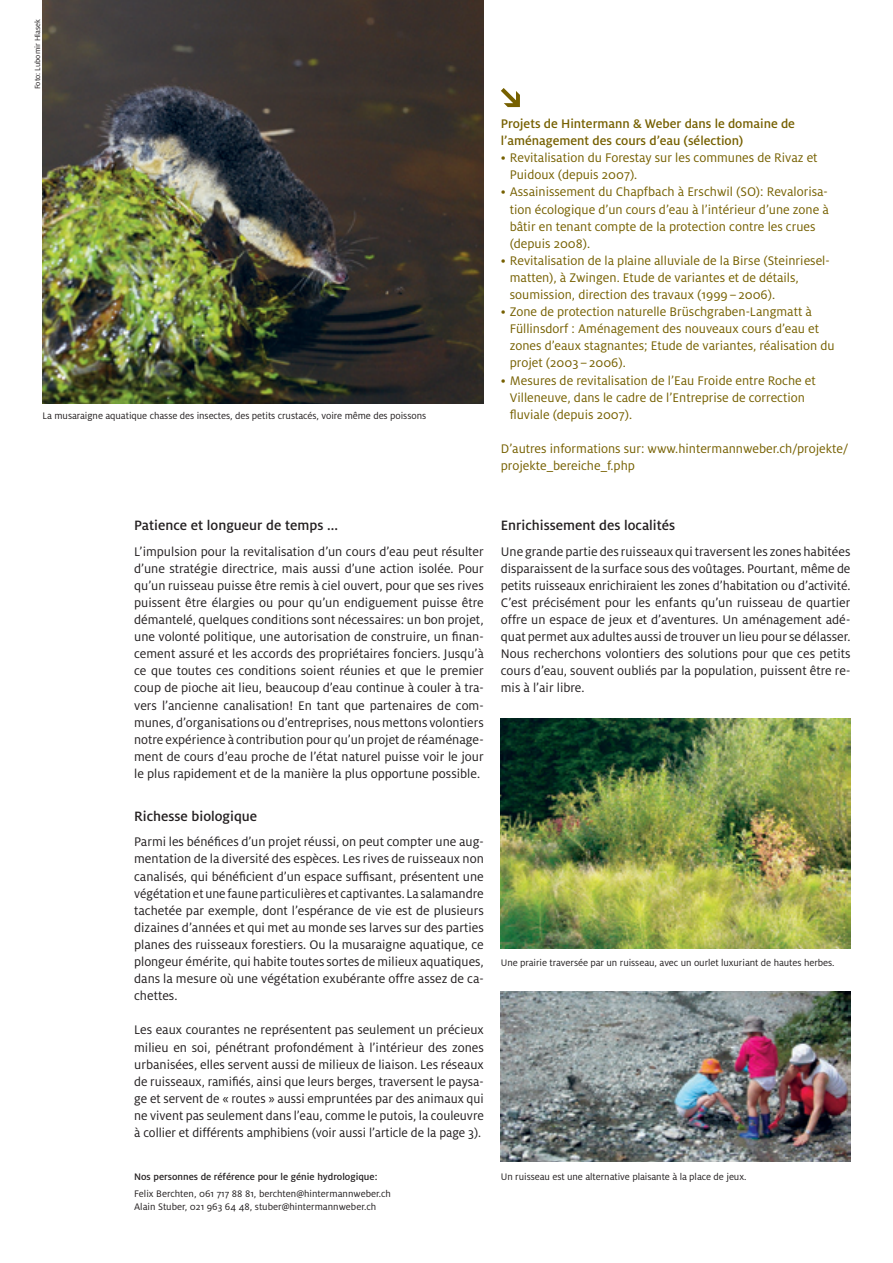
<style>
.page{position:relative;width:893px;height:1263px;background:#fff}
.page>*{position:absolute;margin:0;border:0;box-sizing:border-box;transform-origin:0 0}
.kleiner_Titel{font:500 15px "Milo";color:#231f20}
.lauf_grösser_9_5___1{font:13.8px/17.1px "Milo";color:#231f20;text-align:justify}
.lauf_grösser_9_5___1-2{font:13.8px/17.1px "Milo";color:#766000}
.Titel_Grün{font:500 13.8px/17.1px "Milo";color:#766000}
.Bildlegende{font:10.5px/12.6px "Milo";letter-spacing:-.005em;color:#231f20}
.Bildlegende-2{font:500 10.5px "Milo";color:#231f20}
.Foto{font:8.25px "Milo";color:#231f20}
</style>
<div class="page">
<img style="left:501px;top:992px;width:349px;height:170px">
<img style="left:43px;top:0;width:441px;height:403px">
<img style="left:501px;top:718px;width:349px;height:231px">
<svg style="left:501px;top:88px;width:19px;height:19px"></svg>
<p class="Foto" style="left:33px;top:89px;width:72px;rotate:-90deg">Foto: Lubomir Hlasek</p>
<p class="Bildlegende" style="left:43px;top:409px;width:385px">La musaraigne aquatique chasse des insectes, des petits crustacés, voire même des poissons</p>
<p class="Titel_Grün" style="left:501px;top:115px;width:296px">Projets de Hintermann &amp; Weber dans le domaine de l’aménagement des cours d’eau (sélection)</p>
<p class="lauf_grösser_9_5___1-2" style="left:510px;top:149px;width:309px;text-indent:-9px">• Revitalisation du Forestay sur les communes de Rivaz et<br>Puidoux (depuis 2007).</p>
<p class="lauf_grösser_9_5___1-2" style="left:510px;top:183px;width:321px;text-indent:-9px">• Assainissement du Chapfbach à Erschwil (SO): Revalorisa&shy;tion écologique d’un cours d’eau à l’intérieur d’une zone à bâtir en tenant compte de la protection contre les crues (depuis 2008).</p>
<p class="lauf_grösser_9_5___1-2" style="left:510px;top:252px;width:321px;text-indent:-9px">• Revitalisation de la plaine alluviale de la Birse (Steinriesel&shy;matten), à Zwingen. Etude de variantes et de détails, soumission, direction des travaux (1999–2006).</p>
<p class="lauf_grösser_9_5___1-2" style="left:510px;top:303px;width:326px;text-indent:-9px">• Zone de protection naturelle Brüschgraben-Langmatt à Füllinsdorf : Aménagement des nouveaux cours d’eau et zones d’eaux stagnantes; Etude de variantes, réalisation du projet (2003–2006).</p>
<p class="lauf_grösser_9_5___1-2" style="left:510px;top:371px;width:308px;text-indent:-9px">• Mesures de revitalisation de l’Eau Froide entre Roche et<br>Villeneuve, dans le cadre de l’Entreprise de correction fluviale (depuis 2007).</p>
<p class="lauf_grösser_9_5___1-2" style="left:501px;top:440px;width:349px">D’autres informations sur: www.hintermannweber.ch/projekte/ projekte_bereiche_f.php</p>
<p class="kleiner_Titel" style="left:134px;top:516px;width:205px">Patience et longueur de temps ...</p>
<p class="lauf_grösser_9_5___1" style="left:134px;top:542px;width:351px">L’impulsion pour la revitalisation d’un cours d’eau peut résulter d’une stratégie directrice, mais aussi d’une action isolée. Pour qu’un ruisseau puisse être remis à ciel ouvert, pour que ses rives puissent être élargies ou pour qu’un endiguement puisse être démantelé, quelques conditions sont nécessaires: un bon projet, une volonté politique, une autorisation de construire, un finan&shy;cement assuré et les accords des propriétaires fonciers. Jusqu’à ce que toutes ces conditions soient réunies et que le premier coup de pioche ait lieu, beaucoup d’eau continue à couler à tra&shy;vers l’ancienne canalisation! En tant que partenaires de com&shy;munes, d’organisations ou d’entreprises, nous mettons volontiers notre expérience à contribution pour qu’un projet de réaménage&shy;ment de cours d’eau proche de l’état naturel puisse voir le jour le plus rapidement et de la manière la plus opportune possible.</p>
<p class="kleiner_Titel" style="left:134px;top:807px;width:125px">Richesse biologique</p>
<p class="lauf_grösser_9_5___1" style="left:134px;top:833px;width:351px">Parmi les bénéfices d’un projet réussi, on peut compter une aug&shy;mentation de la diversité des espèces. Les rives de ruisseaux non canalisés, qui bénéficient d’un espace suffisant, présentent une végétation et une faune particulières et captivantes. La salamandre tachetée par exemple, dont l’espérance de vie est de plusieurs dizaines d’années et qui met au monde ses larves sur des parties planes des ruisseaux forestiers. Ou la musaraigne aquatique, ce plongeur émérite, qui habite toutes sortes de milieux aquatiques, dans la mesure où une végétation exubérante offre assez de ca&shy;chettes.</p>
<p class="lauf_grösser_9_5___1" style="left:134px;top:1021px;width:351px">Les eaux courantes ne représentent pas seulement un précieux milieu en soi, pénétrant profondément à l’intérieur des zones urbanisées, elles servent aussi de milieux de liaison. Les réseaux de ruisseaux, ramifiés, ainsi que leurs berges, traversent le paysa&shy;ge et servent de « routes » aussi empruntées par des animaux qui ne vivent pas seulement dans l’eau, comme le putois, la couleuvre à collier et différents amphibiens (voir aussi l’article de la page 3).</p>
<p class="Bildlegende-2" style="left:134px;top:1170px;width:245px">Nos personnes de référence pour le génie hydrologique:</p>
<p class="Bildlegende" style="left:134px;top:1187px;width:258px">Felix Berchten, 061 717 88 81, berchten@hintermannweber.ch<br>Alain Stuber, 021 963 64 48, stuber@hintermannweber.ch</p>
<p class="kleiner_Titel" style="left:501px;top:516px;width:176px">Enrichissement des localités</p>
<p class="lauf_grösser_9_5___1" style="left:501px;top:542px;width:351px">Une grande partie des ruisseaux qui traversent les zones habitées disparaissent de la surface sous des voûtages. Pourtant, même de petits ruisseaux enrichiraient les zones d’habitation ou d’activité.<br>C’est précisément pour les enfants qu’un ruisseau de quartier offre un espace de jeux et d’aventures. Un aménagement adé&shy;quat permet aux adultes aussi de trouver un lieu pour se délasser.<br>Nous recherchons volontiers des solutions pour que ces petits cours d’eau, souvent oubliés par la population, puissent être re&shy;mis à l’air libre.</p>
<p class="Bildlegende" style="left:501px;top:956px;width:335px">Une prairie traversée par un ruisseau, avec un ourlet luxuriant de hautes herbes.</p>
<p class="Bildlegende" style="left:501px;top:1170px;width:247px">Un ruisseau est une alternative plaisante à la place de jeux.</p>
</div>
